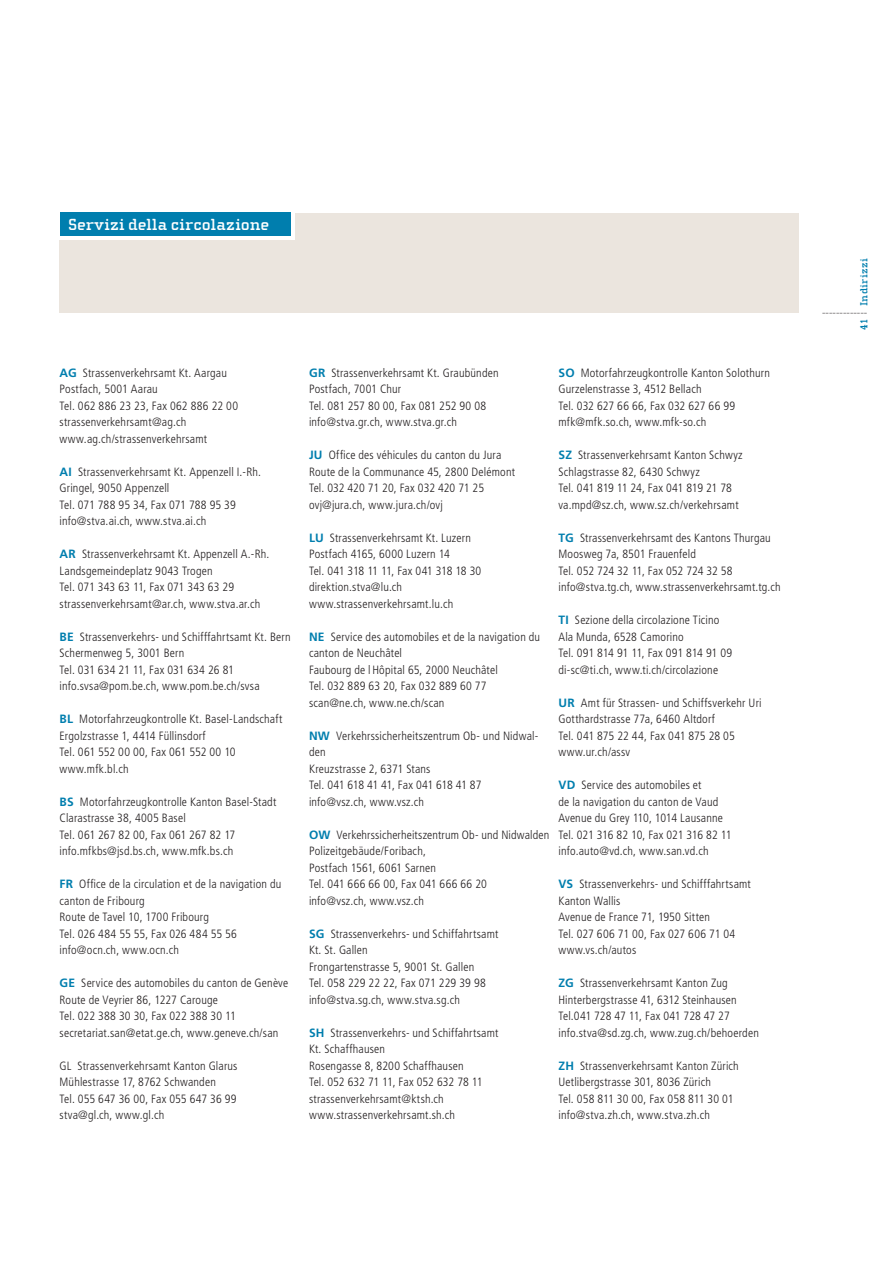
<style>
.page{position:relative;width:893px;height:1263px;background:#fff}
.page>*{position:absolute;margin:0;border:0;box-sizing:border-box;transform-origin:0 0}
.t1{font:700 16.5px "Cholla Slab";letter-spacing:.005em;color:#fff}
.t2{font:300 condensed 12px/16.5px "Frutiger LT Std";letter-spacing:.015em;color:#231f20}
.t3{font:100 10.5px "Cholla Slab";color:#231f20}
.t4{font:700 10.5px "Cholla Slab";letter-spacing:.035em;color:#007eae}
.s1{font-weight:700;font-stretch:normal;color:#007eae}
</style>
<div class="page">
<div style="left:60px;top:213px;width:739px;height:100px;background:#ebe5de"></div>
<div style="left:60px;top:213px;width:235px;height:27px;background:#fff"></div>
<div style="left:60px;top:213px;width:230px;height:23px;background:#007eae"></div>
<h1 class="t1" style="left:68px;top:215px;width:203px">Servizi della circolazione</h1>
<p class="t2" style="left:60px;top:365px;width:180px"><span class="s1">AG</span> Strassenverkehrsamt Kt. Aargau<br>Postfach, 5001 Aarau<br>Tel. 062 886 23 23, Fax 062 886 22 00 strassenverkehrsamt@ag.ch www.ag.ch/strassenverkehrsamt</p>
<p class="t2" style="left:60px;top:464px;width:203px"><span class="s1">AI</span> Strassenverkehrsamt Kt. Appenzell I.-Rh.<br>Gringel, 9050 Appenzell<br>Tel. 071 788 95 34, Fax 071 788 95 39 info@stva.ai.ch, www.stva.ai.ch</p>
<p class="t2" style="left:60px;top:546px;width:211px"><span class="s1">AR</span> Strassenverkehrsamt Kt. Appenzell A.-Rh.<br>Landsgemeindeplatz 9043 Trogen<br>Tel. 071 343 63 11, Fax 071 343 63 29 strassenverkehrsamt@ar.ch, www.stva.ar.ch</p>
<p class="t2" style="left:60px;top:629px;width:233px"><span class="s1">BE</span> Strassenverkehrs- und Schifffahrtsamt Kt. Bern Schermenweg 5, 3001 Bern<br>Tel. 031 634 21 11, Fax 031 634 26 81 info.svsa@pom.be.ch, www.pom.be.ch/svsa</p>
<p class="t2" style="left:60px;top:711px;width:224px"><span class="s1">BL</span> Motorfahrzeugkontrolle Kt. Basel-Landschaft Ergolzstrasse 1, 4414 Füllinsdorf<br>Tel. 061 552 00 00, Fax 061 552 00 10 www.mfk.bl.ch</p>
<p class="t2" style="left:60px;top:794px;width:218px"><span class="s1">BS</span> Motorfahrzeugkontrolle Kanton Basel-Stadt Clarastrasse 38, 4005 Basel<br>Tel. 061 267 82 00, Fax 061 267 82 17 info.mfkbs@jsd.bs.ch, www.mfk.bs.ch</p>
<p class="t2" style="left:60px;top:876px;width:223px"><span class="s1">FR</span> Office de la circulation et de la navigation du canton de Fribourg<br>Route de Tavel 10, 1700 Fribourg<br>Tel. 026 484 55 55, Fax 026 484 55 56 info@ocn.ch, www.ocn.ch</p>
<p class="t2" style="left:60px;top:975px;width:230px"><span class="s1">GE</span> Service des automobiles du canton de Genève Route de Veyrier 86, 1227 Carouge<br>Tel. 022 388 30 30, Fax 022 388 30 11 secretariat.san@etat.ge.ch, www.geneve.ch/san</p>
<p class="t2" style="left:60px;top:1058px;width:179px">GL Strassenverkehrsamt Kanton Glarus<br>Mühlestrasse 17, 8762 Schwanden<br>Tel. 055 647 36 00, Fax 055 647 36 99 stva@gl.ch, www.gl.ch</p>
<p class="t2" style="left:309px;top:365px;width:191px"><span class="s1">GR</span> Strassenverkehrsamt Kt. Graubünden<br>Postfach, 7001 Chur<br>Tel. 081 257 80 00, Fax 081 252 90 08 info@stva.gr.ch, www.stva.gr.ch</p>
<p class="t2" style="left:309px;top:447px;width:208px"><span class="s1">JU</span> Office des véhicules du canton du Jura Route de la Communance 45, 2800 Delémont Tel. 032 420 71 20, Fax 032 420 71 25 ovj@jura.ch, www.jura.ch/ovj</p>
<p class="t2" style="left:309px;top:530px;width:174px"><span class="s1">LU</span> Strassenverkehrsamt Kt. Luzern<br>Postfach 4165, 6000 Luzern 14<br>Tel. 041 318 11 11, Fax 041 318 18 30 direktion.stva@lu.ch www.strassenverkehrsamt.lu.ch</p>
<p class="t2" style="left:309px;top:629px;width:233px"><span class="s1">NE</span> Service des automobiles et de la navigation du canton de Neuchâtel<br>Faubourg de lHôpital 65, 2000 Neuchâtel<br>Tel. 032 889 63 20, Fax 032 889 60 77 scan@ne.ch, www.ne.ch/scan</p>
<p class="t2" style="left:309px;top:728px;width:231px"><span class="s1">NW</span> Verkehrssicherheitszentrum Ob- und Nidwal&shy;den<br>Kreuzstrasse 2, 6371 Stans<br>Tel. 041 618 41 41, Fax 041 618 41 87 info@vsz.ch, www.vsz.ch</p>
<p class="t2" style="left:309px;top:827px;width:242px"><span class="s1">OW</span> Verkehrssicherheitszentrum Ob- und Nidwalden Polizeitgebäude/Foribach,<br>Postfach 1561, 6061 Sarnen<br>Tel. 041 666 66 00, Fax 041 666 66 20<br>info@vsz.ch, www.vsz.ch</p>
<p class="t2" style="left:309px;top:926px;width:191px"><span class="s1">SG</span> Strassenverkehrs- und Schiffahrtsamt<br>Kt. St. Gallen<br>Frongartenstrasse 5, 9001 St. Gallen<br>Tel. 058 229 22 22, Fax 071 229 39 98 info@stva.sg.ch, www.stva.sg.ch</p>
<p class="t2" style="left:309px;top:1025px;width:191px"><span class="s1">SH</span> Strassenverkehrs- und Schiffahrtsamt<br>Kt. Schaffhausen<br>Rosengasse 8, 8200 Schaffhausen<br>Tel. 052 632 71 11, Fax 052 632 78 11 strassenverkehrsamt@ktsh.ch www.strassenverkehrsamt.sh.ch</p>
<p class="t2" style="left:558px;top:365px;width:213px"><span class="s1">SO</span> Motorfahrzeugkontrolle Kanton Solothurn Gurzelenstrasse 3, 4512 Bellach<br>Tel. 032 627 66 66, Fax 032 627 66 99 mfk@mfk.so.ch, www.mfk-so.ch</p>
<p class="t2" style="left:558px;top:447px;width:186px"><span class="s1">SZ</span> Strassenverkehrsamt Kanton Schwyz Schlagstrasse 82, 6430 Schwyz<br>Tel. 041 819 11 24, Fax 041 819 21 78 va.mpd@sz.ch, www.sz.ch/verkehrsamt</p>
<p class="t2" style="left:558px;top:530px;width:224px"><span class="s1">TG</span> Strassenverkehrsamt des Kantons Thurgau Moosweg 7a, 8501 Frauenfeld<br>Tel. 052 724 32 11, Fax 052 724 32 58 info@stva.tg.ch, www.strassenverkehrsamt.tg.ch</p>
<p class="t2" style="left:558px;top:612px;width:175px"><span class="s1">TI</span> Sezione della circolazione Ticino Ala Munda, 6528 Camorino<br>Tel. 091 814 91 11, Fax 091 814 91 09 di-sc@ti.ch, www.ti.ch/circolazione</p>
<p class="t2" style="left:558px;top:695px;width:205px"><span class="s1">UR</span> Amt für Strassen- und Schiffsverkehr Uri<br>Gotthardstrasse 77a, 6460 Altdorf<br>Tel. 041 875 22 44, Fax 041 875 28 05 www.ur.ch/assv</p>
<p class="t2" style="left:558px;top:777px;width:175px"><span class="s1">VD</span> Service des automobiles et<br>de la navigation du canton de Vaud<br>Avenue du Grey 110, 1014 Lausanne<br>Tel. 021 316 82 10, Fax 021 316 82 11 info.auto@vd.ch, www.san.vd.ch</p>
<p class="t2" style="left:558px;top:876px;width:194px"><span class="s1">VS</span> Strassenverkehrs- und Schifffahrtsamt<br>Kanton Wallis<br>Avenue de France 71, 1950 Sitten<br>Tel. 027 606 71 00, Fax 027 606 71 04 www.vs.ch/autos</p>
<p class="t2" style="left:558px;top:975px;width:202px"><span class="s1">ZG</span> Strassenverkehrsamt Kanton Zug Hinterbergstrasse 41, 6312 Steinhausen Tel.041 728 47 11, Fax 041 728 47 27 info.stva@sd.zg.ch, www.zug.ch/behoerden</p>
<p class="t2" style="left:558px;top:1058px;width:182px"><span class="s1">ZH</span> Strassenverkehrsamt Kanton Zürich Uetlibergstrasse 301, 8036 Zürich<br>Tel. 058 811 30 00, Fax 058 811 30 01 info@stva.zh.ch, www.stva.zh.ch</p>
<p class="t4" style="left:858px;top:330px;width:73px;rotate:-90deg">41 Indirizzi</p>
<p class="t3" style="left:822px;top:307px;width:47px">-------------</p>
</div>
